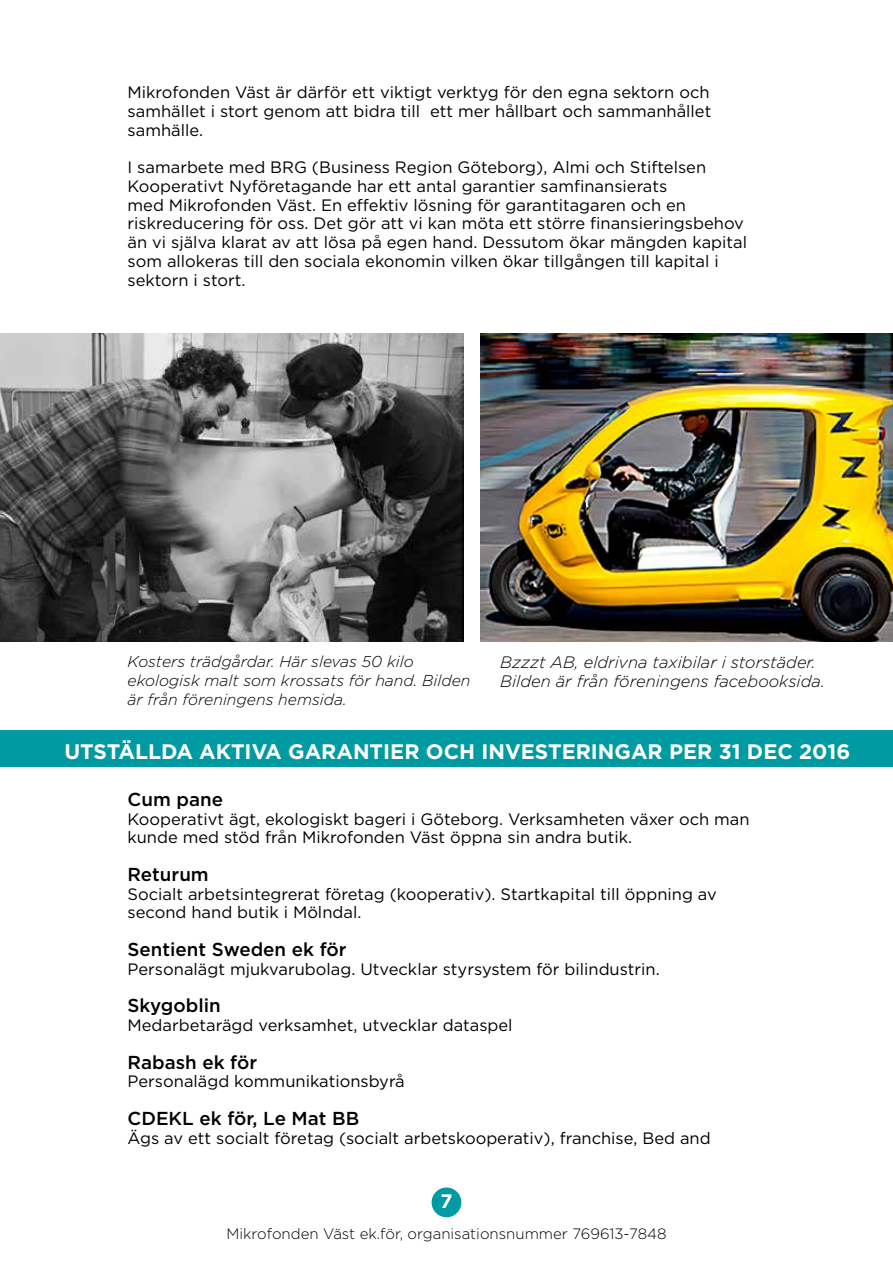
<style>
.page{position:relative;width:893px;height:1263px;background:#fff}
.page>*{position:absolute;margin:0;border:0;box-sizing:border-box;transform-origin:0 0}
.t1{font:700 21px "Gotham";color:#fff}
.t2{font:700 19.5px "Gotham";color:#fff}
.t3{font:500 18.75px "Gotham";color:#000}
.t4{font:16.5px/18.8px "Gotham";color:#000}
.t5{font:italic 300 16.5px/18.8px "Gotham";color:#000}
.t6{font:italic 300 15.75px/18.8px "Gotham";color:#000}
.t7{font:300 15px "Gotham";color:#000}
</style>
<div class="page">
<div style="left:432px;top:1187px;width:29px;height:30px;background:#009ba2;border-radius:50%"></div>
<div style="left:0;top:730px;width:893px;height:36px;background:#009ba2"></div>
<img style="left:0;top:334px;width:463px;height:308px">
<img style="left:481px;top:334px;width:412px;height:308px">
<p class="t4" style="left:128px;top:83px;width:585px;text-align:justify">Mikrofonden Väst är därför ett viktigt verktyg för den egna sektorn och samhället i stort genom att bidra till ett mer hållbart och sammanhållet samhälle.</p>
<p class="t4" style="left:128px;top:158px;width:621px">I samarbete med BRG (Business Region Göteborg), Almi och Stiftelsen Kooperativt Nyföretagande har ett antal garantier samfinansierats<br>med Mikrofonden Väst. En effektiv lösning för garantitagaren och en riskreducering för oss. Det gör att vi kan möta ett större finansieringsbehov än vi själva klarat av att lösa på egen hand. Dessutom ökar mängden kapital som allokeras till den sociala ekonomin vilken ökar tillgången till kapital i sektorn i stort.</p>
<p class="t6" style="left:128px;top:652px;width:344px">Kosters trädgårdar. Här slevas 50 kilo ekologisk malt som krossats för hand. Bilden är från föreningens hemsida.</p>
<p class="t5" style="left:500px;top:652px;width:326px">Bzzzt AB, eldrivna taxibilar i storstäder.<br>Bilden är från föreningens facebooksida.</p>
<p class="t1" style="left:64px;top:737px;width:787px">UTSTÄLLDA AKTIVA GARANTIER OCH INVESTERINGAR PER 31 DEC 2016</p>
<p class="t3" style="left:128px;top:787px;width:97px">Cum pane</p>
<p class="t4" style="left:128px;top:809px;width:624px">Kooperativt ägt, ekologiskt bageri i Göteborg. Verksamheten växer och man kunde med stöd från Mikrofonden Väst öppna sin andra butik.</p>
<p class="t3" style="left:128px;top:862px;width:83px">Returum</p>
<p class="t4" style="left:128px;top:884px;width:591px">Socialt arbetsintegrerat företag (kooperativ). Startkapital till öppning av second hand butik i Mölndal.</p>
<p class="t3" style="left:128px;top:937px;width:221px">Sentient Sweden ek för</p>
<p class="t4" style="left:128px;top:959px;width:534px">Personalägt mjukvarubolag. Utvecklar styrsystem för bilindustrin.</p>
<p class="t3" style="left:128px;top:993px;width:95px">Skygoblin</p>
<p class="t4" style="left:128px;top:1015px;width:387px">Medarbetarägd verksamhet, utvecklar dataspel</p>
<p class="t3" style="left:128px;top:1049px;width:131px">Rabash ek för</p>
<p class="t4" style="left:128px;top:1072px;width:279px">Personalägd kommunikationsbyrå</p>
<p class="t3" style="left:128px;top:1106px;width:233px">CDEKL ek för, Le Mat BB</p>
<p class="t4" style="left:128px;top:1128px;width:585px">Ägs av ett socialt företag (socialt arbetskooperativ), franchise, Bed and</p>
<p class="t2" style="left:440px;top:1188px;width:14px">7</p>
<p class="t7" style="left:226px;top:1225px;width:442px">Mikrofonden Väst ek.för, organisationsnummer 769613-7848</p>
</div>
